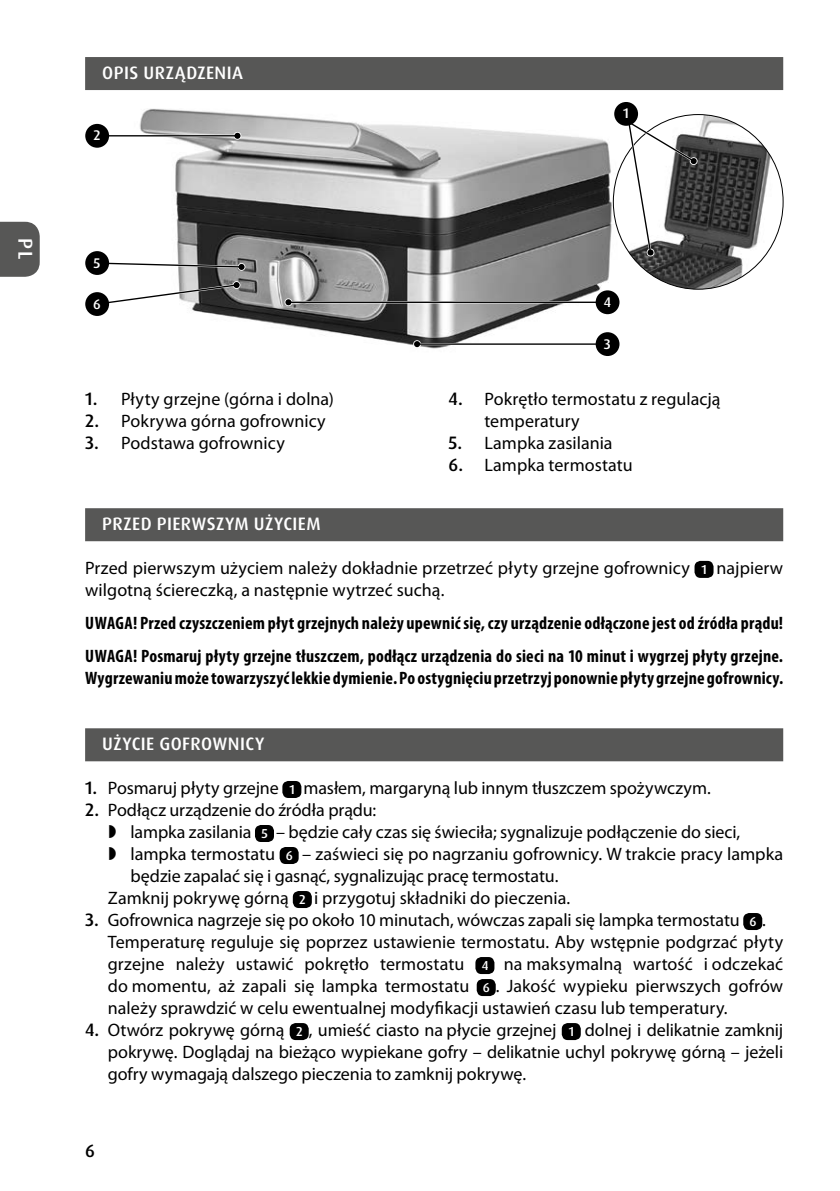
<style>
.page{position:relative;width:840px;height:1191px;background:#fff}
.page>*{position:absolute;margin:0;border:0;box-sizing:border-box;transform-origin:0 0}
.t1{font:500 20px "Dax Pro";color:#fff}
.t2{font:18px/22px "Myriad Pro";color:#000}
.t3{font:700 condensed 18px/33px "Myriad Pro";letter-spacing:.01em;color:#000}
.t4{font:500 18px "Dax Pro";letter-spacing:.025em;color:#fff}
.t5{font:500 18px "Dax Pro";color:#000}
.t6{font:500 14px "Dax Pro";color:#fff}
.s1{font-family:"Dax Pro";font-weight:500}
.s2{font-family:"Dax Pro";font-weight:500;font-size:13px;color:#fff}
</style>
<div class="page">
<svg style="left:0;top:222px;width:40px;height:55px"></svg>
<div style="left:85px;top:57px;width:697px;height:33px;background:#575756"></div>
<img style="left:139px;top:109px;width:481px;height:247px">
<img style="left:613px;top:115px;width:169px;height:174px">
<svg style="left:622px;top:117px;width:75px;height:140px"></svg>
<div style="left:614px;top:102px;width:23px;height:24px;background:#000;border-radius:50%"></div>
<hr style="left:94px;top:135px;width:143px;height:2px;background:#fff">
<svg style="left:233px;top:132px;width:8px;height:8px"></svg>
<hr style="left:94px;top:135px;width:143px;height:1px;background:#000">
<svg style="left:234px;top:133px;width:6px;height:6px"></svg>
<svg style="left:107px;top:261px;width:137px;height:9px"></svg>
<svg style="left:100px;top:282px;width:139px;height:24px"></svg>
<div style="left:85px;top:124px;width:24px;height:24px;background:#000;border-radius:50%"></div>
<div style="left:85px;top:251px;width:24px;height:24px;background:#000;border-radius:50%"></div>
<div style="left:85px;top:292px;width:24px;height:24px;background:#000;border-radius:50%"></div>
<svg style="left:413px;top:340px;width:8px;height:8px"></svg>
<hr style="left:417px;top:343px;width:190px;height:2px;background:#000">
<svg style="left:414px;top:341px;width:6px;height:6px"></svg>
<svg style="left:284px;top:298px;width:8px;height:8px"></svg>
<hr style="left:288px;top:301px;width:319px;height:2px;background:#000">
<svg style="left:285px;top:299px;width:6px;height:6px"></svg>
<div style="left:595px;top:332px;width:24px;height:24px;background:#000;border-radius:50%"></div>
<div style="left:595px;top:290px;width:24px;height:24px;background:#000;border-radius:50%"></div>
<div style="left:85px;top:508px;width:697px;height:33px;background:#575756"></div>
<div style="left:85px;top:728px;width:697px;height:33px;background:#575756"></div>
<div style="left:694px;top:561px;width:19px;height:17px;background:#000;border-radius:6px"></div>
<div style="left:282px;top:781px;width:19px;height:17px;background:#000;border-radius:6px"></div>
<div style="left:255px;top:825px;width:19px;height:17px;background:#000;border-radius:6px"></div>
<div style="left:279px;top:847px;width:19px;height:17px;background:#000;border-radius:6px"></div>
<div style="left:292px;top:891px;width:19px;height:17px;background:#000;border-radius:6px"></div>
<div style="left:742px;top:913px;width:19px;height:17px;background:#000;border-radius:6px"></div>
<div style="left:475px;top:957px;width:19px;height:17px;background:#000;border-radius:6px"></div>
<div style="left:476px;top:979px;width:19px;height:17px;background:#000;border-radius:6px"></div>
<div style="left:289px;top:1023px;width:19px;height:17px;background:#000;border-radius:6px"></div>
<div style="left:561px;top:1023px;width:19px;height:17px;background:#000;border-radius:6px"></div>
<p class="t1" style="left:38px;top:238px;width:23px;rotate:90deg">PL</p>
<p class="t4" style="left:102px;top:61px;width:142px">OPIS URZĄDZENIA</p>
<p class="t6" style="left:93px;top:126px;width:9px">2</p>
<p class="t6" style="left:93px;top:254px;width:8px">5</p>
<p class="t6" style="left:93px;top:295px;width:9px">6</p>
<p class="t2" style="left:85px;top:387px;width:250px"><span class="s1">1.</span> Płyty grzejne (górna i dolna)</p>
<p class="t2" style="left:85px;top:409px;width:242px"><span class="s1">2.</span> Pokrywa górna gofrownicy</p>
<p class="t2" style="left:85px;top:431px;width:201px"><span class="s1">3.</span> Podstawa gofrownicy</p>
<p class="t6" style="left:622px;top:104px;width:7px">1</p>
<p class="t6" style="left:603px;top:293px;width:9px">4</p>
<p class="t6" style="left:603px;top:335px;width:8px">3</p>
<p class="t2" style="left:484px;top:387px;width:237px;text-indent:-36px"><span class="s1">4.</span> Pokrętło termostatu z regulacją temperatury</p>
<p class="t2" style="left:448px;top:431px;width:166px"><span class="s1">5.</span> Lampka zasilania</p>
<p class="t2" style="left:448px;top:453px;width:186px"><span class="s1">6.</span> Lampka termostatu</p>
<p class="t4" style="left:102px;top:512px;width:220px">PRZED PIERWSZYM UŻYCIEM</p>
<p class="t2" style="left:85px;top:556px;width:699px">Przed pierwszym użyciem należy dokładnie przetrzeć płyty grzejne gofrownicy <span class="s2">1</span> najpierw wilgotną ściereczką, a następnie wytrzeć suchą.</p>
<p class="t3" style="left:85px;top:606px;width:699px">UWAGA! Przed czyszczeniem płyt grzejnych należy upewnić się, czy urządzenie odłączone jest od źródła prądu!<br>UWAGA! Posmaruj płyty grzejne tłuszczem, podłącz urządzenia do sieci na 10 minut i wygrzej płyty grzejne.</p>
<p class="t3" style="left:85px;top:661px;width:699px">Wygrzewaniu może towarzyszyć lekkie dymienie. Po ostygnięciu przetrzyj ponownie płyty grzejne gofrownicy.</p>
<p class="t4" style="left:102px;top:732px;width:163px">UŻYCIE GOFROWNICY</p>
<p class="t2" style="left:85px;top:776px;width:626px"><span class="s1">1.</span> Posmaruj płyty grzejne <span class="s2">1</span> masłem, margaryną lub innym tłuszczem spożywczym.</p>
<p class="t2" style="left:85px;top:798px;width:292px"><span class="s1">2.</span> Podłącz urządzenie do źródła prądu:</p>
<p class="t2" style="left:130px;top:820px;width:611px">lampka zasilania <span class="s2">5</span> – będzie cały czas się świeciła; sygnalizuje podłączenie do sieci,</p>
<p class="t2" style="left:130px;top:842px;width:653px">lampka termostatu <span class="s2">6</span> – zaświeci się po nagrzaniu gofrownicy. W trakcie pracy lampka</p>
<p class="t2" style="left:130px;top:864px;width:429px">będzie zapalać się i gasnąć, sygnalizując pracę termostatu.</p>
<p class="t2" style="left:108px;top:886px;width:463px">Zamknij pokrywę górną <span class="s2">2</span> i przygotuj składniki do pieczenia.</p>
<p class="t2" style="left:108px;top:908px;width:676px;text-indent:-23px"><span class="s1">3.</span> Gofrownica nagrzeje się po około 10 minutach, wówczas zapali się lampka termostatu <span class="s2">6</span> .<br>Temperaturę reguluje się poprzez ustawienie termostatu. Aby wstępnie podgrzać płyty grzejne należy ustawić pokrętło termostatu <span class="s2">4</span> na maksymalną wartość i odczekać do momentu, aż zapali się lampka termostatu <span class="s2">6</span> . Jakość wypieku pierwszych gofrów należy sprawdzić w celu ewentualnej modyfikacji ustawień czasu lub temperatury.</p>
<p class="t2" style="left:108px;top:1018px;width:676px;text-align:justify;text-indent:-23px"><span class="s1">4.</span> Otwórz pokrywę górną <span class="s2">2</span> , umieść ciasto na płycie grzejnej <span class="s2">1</span> dolnej i delikatnie zamknij pokrywę. Doglądaj na bieżąco wypiekane gofry – delikatnie uchyl pokrywę górną – jeżeli gofry wymagają dalszego pieczenia to zamknij pokrywę.</p>
<p class="t5" style="left:85px;top:1139px;width:11px">6</p>
</div>
